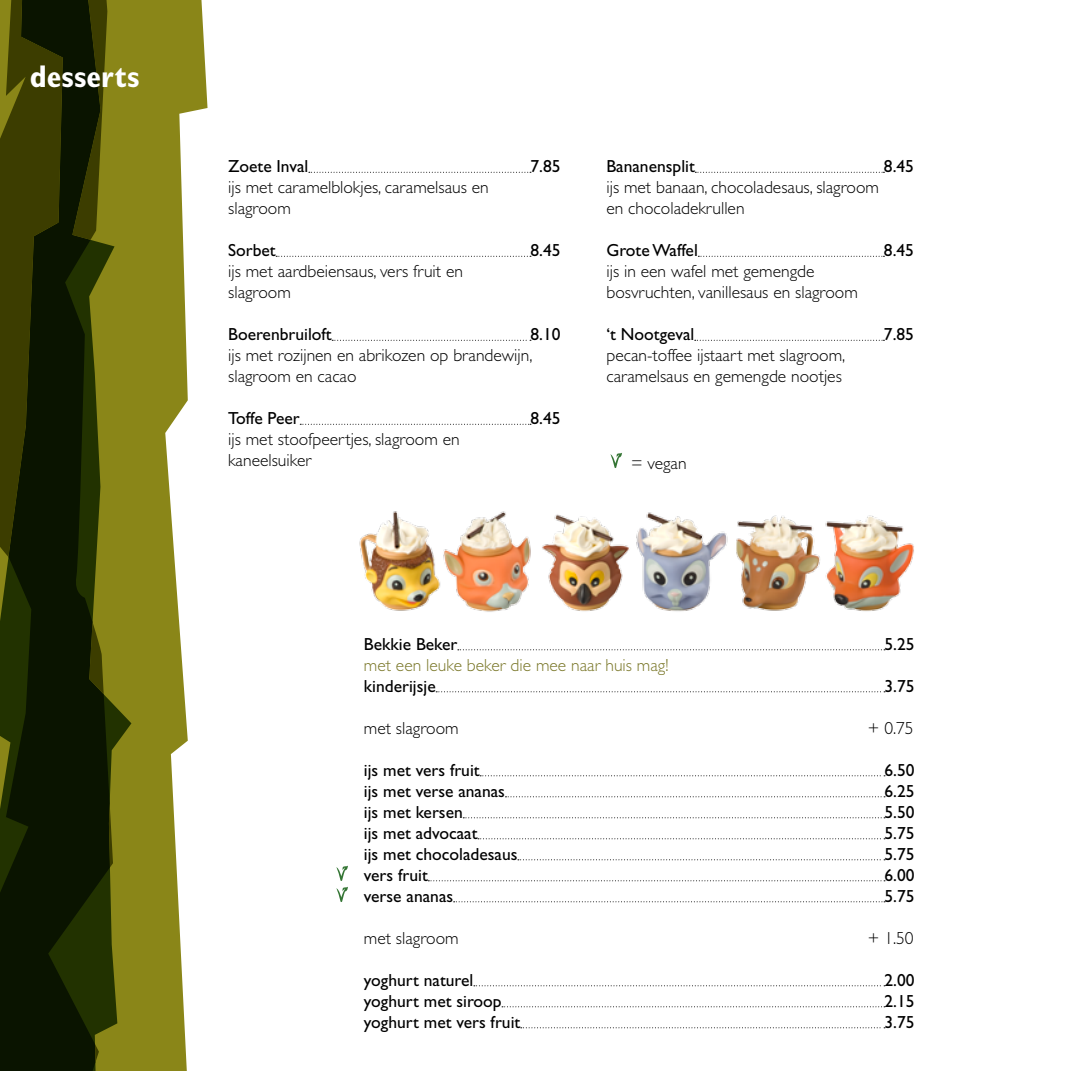
<style>
.page{position:relative;width:1071px;height:1071px;background:#fff}
.page>*{position:absolute;margin:0;border:0;box-sizing:border-box;transform-origin:0 0}
.t1{font:700 condensed 31.5px "Gill Sans";color:#fff}
.t2{font:300 17.5px/21px "Gill Sans";color:#000}
.t3{font:17.5px "Gill Sans";color:#000}
.t4{font:300 17.5px "Gill Sans";color:#7a7729}
</style>
<div class="page">
<svg style="left:113px;top:0;width:95px;height:1071px;fill:#8a8618"></svg>
<div style="left:0;top:975px;width:40px;height:96px;background:#0a1400"></div>
<svg style="left:0;top:0;width:40px;height:975px;background:#282e01"></svg>
<svg style="left:40px;top:0;width:73px;height:1071px;background:#242d03"></svg>
<svg style="left:458px;top:649px;width:427px;height:1px"></svg>
<svg style="left:436px;top:691px;width:449px;height:1px"></svg>
<svg style="left:480px;top:775px;width:405px;height:1px"></svg>
<svg style="left:505px;top:796px;width:380px;height:1px"></svg>
<svg style="left:463px;top:817px;width:422px;height:1px"></svg>
<svg style="left:478px;top:838px;width:407px;height:1px"></svg>
<svg style="left:518px;top:859px;width:367px;height:1px"></svg>
<svg style="left:428px;top:880px;width:457px;height:1px"></svg>
<svg style="left:454px;top:901px;width:431px;height:1px"></svg>
<svg style="left:474px;top:985px;width:411px;height:1px"></svg>
<svg style="left:502px;top:1006px;width:383px;height:1px"></svg>
<svg style="left:521px;top:1027px;width:364px;height:1px"></svg>
<svg style="left:309px;top:172px;width:222px;height:1px"></svg>
<svg style="left:276px;top:256px;width:255px;height:1px"></svg>
<svg style="left:332px;top:340px;width:199px;height:1px"></svg>
<svg style="left:300px;top:424px;width:231px;height:1px"></svg>
<svg style="left:695px;top:172px;width:189px;height:1px"></svg>
<svg style="left:698px;top:256px;width:186px;height:1px"></svg>
<svg style="left:695px;top:340px;width:189px;height:1px"></svg>
<img style="left:359px;top:511px;width:555px;height:101px">
<svg style="left:610px;top:453px;width:12px;height:15px"></svg>
<svg style="left:336px;top:866px;width:12px;height:15px"></svg>
<svg style="left:336px;top:887px;width:12px;height:15px"></svg>
<h1 class="t1" style="left:30px;top:57px;width:111px">desserts</h1>
<p class="t3" style="left:228px;top:156px;width:82px">Zoete Inval</p>
<p class="t3" style="left:530px;top:156px;width:32px">7.85</p>
<p class="t2" style="left:228px;top:177px;width:262px">ijs met caramelblokjes, caramelsaus en slagroom</p>
<p class="t3" style="left:228px;top:240px;width:49px">Sorbet</p>
<p class="t3" style="left:530px;top:240px;width:32px">8.45</p>
<p class="t2" style="left:228px;top:261px;width:236px">ijs met aardbeiensaus, vers fruit en slagroom</p>
<p class="t3" style="left:228px;top:324px;width:105px">Boerenbruiloft</p>
<p class="t3" style="left:530px;top:324px;width:32px">8.10</p>
<p class="t2" style="left:228px;top:345px;width:306px">ijs met rozijnen en abrikozen op brandewijn, slagroom en cacao</p>
<p class="t3" style="left:228px;top:408px;width:73px">Toffe Peer</p>
<p class="t3" style="left:530px;top:408px;width:32px">8.45</p>
<p class="t2" style="left:228px;top:429px;width:233px">ijs met stoofpeertjes, slagroom en kaneelsuiker</p>
<p class="t3" style="left:606px;top:156px;width:90px">Bananensplit</p>
<p class="t3" style="left:884px;top:156px;width:32px">8.45</p>
<p class="t2" style="left:606px;top:177px;width:274px">ijs met banaan, chocoladesaus, slagroom en chocoladekrullen</p>
<p class="t3" style="left:606px;top:240px;width:93px">Grote Waffel</p>
<p class="t3" style="left:884px;top:240px;width:32px">8.45</p>
<p class="t2" style="left:606px;top:261px;width:253px">ijs in een wafel met gemengde bosvruchten, vanillesaus en slagroom</p>
<p class="t3" style="left:606px;top:324px;width:89px">‘t Nootgeval</p>
<p class="t3" style="left:884px;top:324px;width:32px">7.85</p>
<p class="t2" style="left:606px;top:345px;width:240px">pecan-toffee ijstaart met slagroom, caramelsaus en gemengde nootjes</p>
<p class="t2" style="left:631px;top:452px;width:57px">= vegan</p>
<p class="t3" style="left:364px;top:634px;width:95px">Bekkie Beker</p>
<p class="t3" style="left:884px;top:634px;width:32px">5.25</p>
<p class="t4" style="left:364px;top:655px;width:306px">met een leuke beker die mee naar huis mag!</p>
<p class="t3" style="left:364px;top:676px;width:73px">kinderijsje</p>
<p class="t3" style="left:884px;top:676px;width:32px">3.75</p>
<p class="t2" style="left:364px;top:718px;width:96px">met slagroom</p>
<p class="t2" style="left:868px;top:718px;width:47px">+ 0.75</p>
<p class="t3" style="left:364px;top:760px;width:117px">ijs met vers fruit</p>
<p class="t3" style="left:884px;top:760px;width:32px">6.50</p>
<p class="t3" style="left:364px;top:781px;width:143px">ijs met verse ananas</p>
<p class="t3" style="left:884px;top:781px;width:32px">6.25</p>
<p class="t3" style="left:364px;top:802px;width:100px">ijs met kersen</p>
<p class="t3" style="left:884px;top:802px;width:32px">5.50</p>
<p class="t3" style="left:364px;top:823px;width:115px">ijs met advocaat</p>
<p class="t3" style="left:884px;top:823px;width:32px">5.75</p>
<p class="t3" style="left:364px;top:844px;width:155px">ijs met chocoladesaus</p>
<p class="t3" style="left:884px;top:844px;width:32px">5.75</p>
<p class="t3" style="left:364px;top:865px;width:65px">vers fruit</p>
<p class="t3" style="left:884px;top:865px;width:32px">6.00</p>
<p class="t3" style="left:364px;top:886px;width:91px">verse ananas</p>
<p class="t3" style="left:884px;top:886px;width:32px">5.75</p>
<p class="t2" style="left:364px;top:928px;width:96px">met slagroom</p>
<p class="t2" style="left:868px;top:928px;width:47px">+ 1.50</p>
<p class="t3" style="left:364px;top:970px;width:111px">yoghurt naturel</p>
<p class="t3" style="left:884px;top:970px;width:32px">2.00</p>
<p class="t3" style="left:364px;top:991px;width:139px">yoghurt met siroop</p>
<p class="t3" style="left:884px;top:991px;width:32px">2.15</p>
<p class="t3" style="left:364px;top:1012px;width:158px">yoghurt met vers fruit</p>
<p class="t3" style="left:884px;top:1012px;width:32px">3.75</p>
</div>
